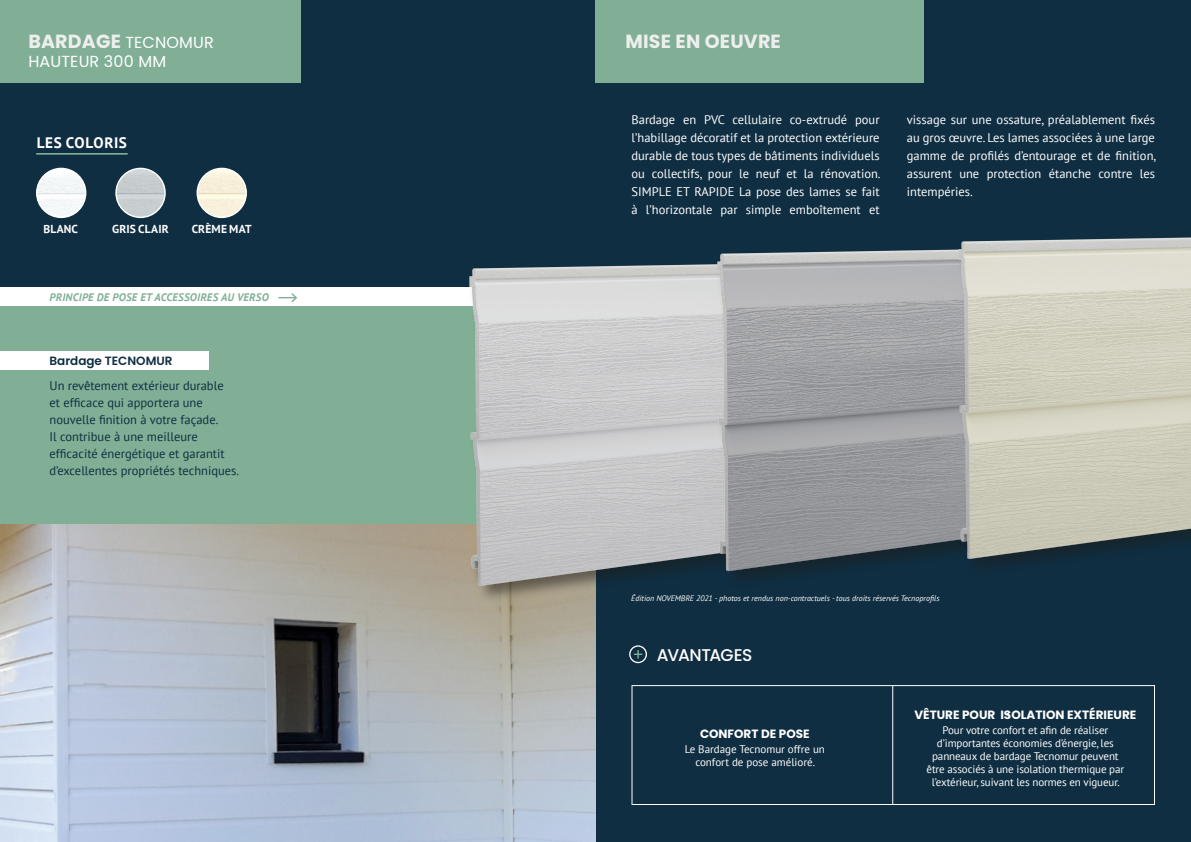
<style>
.page{position:relative;width:1191px;height:842px;background:#fff}
.page>*{position:absolute;margin:0;border:0;box-sizing:border-box;transform-origin:0 0}
.t1{font:700 19px "Poppins";letter-spacing:.01em;color:#eee}
.t2{font:500 17px "Poppins";letter-spacing:-.035em;color:#fff}
.t3{font:16px/19px "Poppins";letter-spacing:.01em;color:#fff}
.t4{font:700 15.2px "PT Sans";letter-spacing:.035em;color:#fff}
.t5{font:12.5px/18px "PT Sans";color:#fff;text-align:justify}
.t6{font:12.5px/17px "PT Sans";color:#0f2e41}
.t7{font:700 12px "Poppins";color:#fff}
.t8{font:600 12px "Poppins";color:#0f2e41}
.t9{font:700 11.6px "PT Sans";letter-spacing:.01em;color:#fff}
.t10{font:11px/13px "PT Sans";letter-spacing:-.01em;color:#fff;text-align:center}
.t11{font:italic 700 10.9px "PT Sans";letter-spacing:.02em;color:#80af95}
.t12{font:italic 8px "PT Sans";color:#fff}
.s1{font-weight:700;font-size:19px;color:#eee}
</style>
<div class="page">
<div style="left:0;top:489px;width:1191px;height:353px;background:#0f2e41"></div>
<div style="left:0;top:0;width:1191px;height:492px;background:#0f2e41"></div>
<div style="left:0;top:297px;width:595px;height:228px;background:#80af95"></div>
<div style="left:631px;top:685px;width:524px;height:120px;border:1px solid #fff"></div>
<img style="left:0;top:525px;width:595px;height:317px">
<div style="left:0;top:0;width:300px;height:83px;background:#80af95"></div>
<div style="left:595px;top:0;width:329px;height:83px;background:#80af95"></div>
<hr style="left:36px;top:153px;width:92px;height:2px;background:#80af95">
<img style="left:37px;top:168px;width:49px;height:49px;border-radius:24px">
<div style="left:36px;top:168px;width:50px;height:50px;border:1px solid #fff;border-radius:50%"></div>
<img style="left:197px;top:168px;width:49px;height:49px;border-radius:24px">
<div style="left:196px;top:168px;width:51px;height:50px;border:1px solid #fff;border-radius:50%"></div>
<img style="left:116px;top:168px;width:49px;height:49px;border-radius:24px">
<div style="left:115px;top:168px;width:51px;height:50px;border:1px solid #fff;border-radius:50%"></div>
<div style="left:0;top:288px;width:595px;height:18px;background:#fff"></div>
<svg style="left:278px;top:293px;width:19px;height:9px"></svg>
<div style="left:0;top:351px;width:209px;height:18px;background:#fff"></div>
<div style="left:629px;top:645px;width:18px;height:18px;border:1px solid #fff;border-radius:50%"></div>
<svg style="left:634px;top:650px;width:8px;height:8px"></svg>
<hr style="left:892px;top:685px;width:1px;height:120px;background:#fff">
<img style="left:453px;top:267px;width:143px;height:349px">
<img style="left:514px;top:253px;width:241px;height:355px">
<img style="left:755px;top:237px;width:436px;height:340px">
<p class="t3" style="left:28px;top:33px;width:187px"><span class="s1">BARDAGE</span> TECNOMUR<br>HAUTEUR 300 MM</p>
<h1 class="t1" style="left:625px;top:31px;width:157px">MISE EN OEUVRE</h1>
<p class="t4" style="left:37px;top:133px;width:92px">LES COLORIS</p>
<p class="t9" style="left:43px;top:221px;width:36px">BLANC</p>
<p class="t9" style="left:112px;top:221px;width:58px">GRIS CLAIR</p>
<p class="t9" style="left:192px;top:221px;width:61px">CRÈME MAT</p>
<p class="t11" style="left:50px;top:290px;width:221px">PRINCIPE DE POSE ET ACCESSOIRES AU VERSO</p>
<p class="t8" style="left:50px;top:354px;width:124px">Bardage TECNOMUR</p>
<p class="t6" style="left:50px;top:377px;width:191px">Un revêtement extérieur durable<br>et efficace qui apportera une nouvelle finition à votre façade.<br>Il contribue à une meilleure efficacité énergétique et garantit d’excellentes propriétés techniques.</p>
<p class="t5" style="left:631px;top:110px;width:250px">Bardage en PVC cellulaire co-extrudé pour l’habillage décoratif et la protection extérieure durable de tous types de bâtiments individuels ou collectifs, pour le neuf et la rénovation.<br>SIMPLE ET RAPIDE La pose des lames se fait à l’horizontale par simple emboîtement et</p>
<p class="t5" style="left:907px;top:110px;width:250px">vissage sur une ossature, préalablement fixés au gros œuvre. Les lames associées à une large gamme de profilés d’entourage et de finition, assurent une protection étanche contre les intempéries.</p>
<p class="t12" style="left:631px;top:593px;width:310px">Édition NOVEMBRE 2021 - photos et rendus non-contractuels - tous droits réservés Tecnoprofils</p>
<h2 class="t2" style="left:657px;top:645px;width:97px">AVANTAGES</h2>
<p class="t7" style="left:700px;top:727px;width:111px">CONFORT DE POSE</p>
<p class="t10" style="left:684px;top:743px;width:142px">Le Bardage Tecnomur offre un confort de pose amélioré.</p>
<p class="t7" style="left:914px;top:708px;width:223px">VÊTURE POUR ISOLATION EXTÉRIEURE</p>
<p class="t10" style="left:926px;top:723px;width:199px">Pour votre confort et afin de réaliser d’importantes économies d’énergie, les panneaux de bardage Tecnomur peuvent être associés à une isolation thermique par l’extérieur, suivant les normes en vigueur.</p>
</div>
